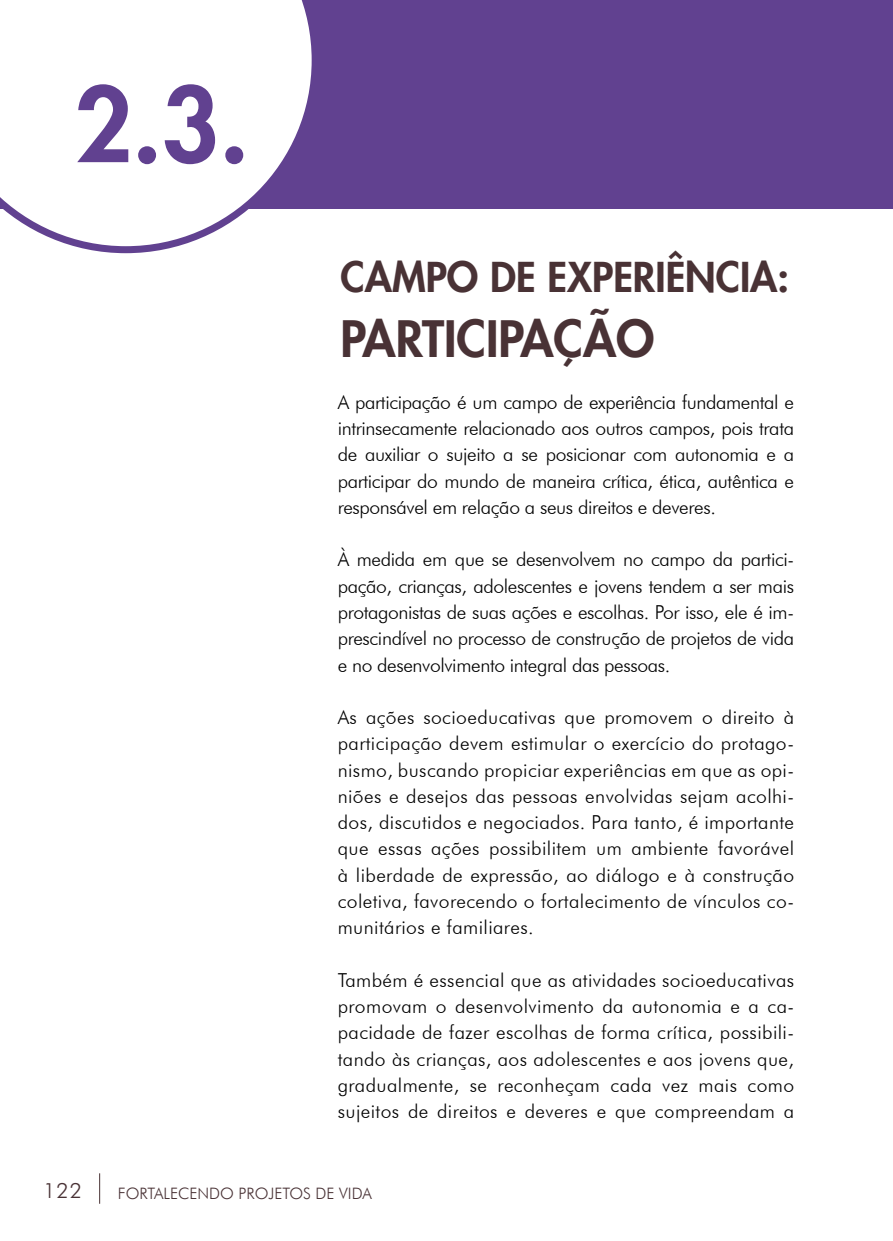
<style>
.page{position:relative;width:893px;height:1241px;background:#fff}
.page>*{position:absolute;margin:0;border:0;box-sizing:border-box;transform-origin:0 0}
.t1{font:800 100.62px "Futura LT";color:#614190}
.t2{font:800 49px "Futura LT";color:#493235}
.t3{font:800 40.25px "Futura LT";color:#493235}
.t4{font:300 21px "Futura BT";color:#493235}
.t5{font:300 19.25px/26.2px "Futura BT";color:#000;text-align:justify}
.t6{font:300 15.75px "Futura BT";color:#493235}
</style>
<div class="page">
<div style="left:0;top:0;width:893px;height:208px;background:#614190"></div>
<hr style="left:99px;top:1173px;width:1px;height:30px;background:#493235">
<svg style="left:0;top:0;width:319px;height:253px"></svg>
<h1 class="t1" style="left:74px;top:58px;width:176px">2.3.</h1>
<h3 class="t3" style="left:341px;top:250px;width:227px">CAMPO DE EXPERI</h3>
<h3 class="t3" style="left:666px;top:250px;width:44px">ÊNCIA</h3>
<h3 class="t3" style="left:777px;top:250px;width:13px">:</h3>
<h2 class="t2" style="left:341px;top:306px;width:27px">PARTICIPAÇÃO</h2>
<p class="t5" style="left:338px;top:388px;width:458px">A participação é um campo de experiência fundamental e intrinsecamente relacionado aos outros campos, pois trata de auxiliar o sujeito a se posicionar com autonomia e a participar do mundo de maneira crítica, ética, autêntica e responsável em relação a seus direitos e deveres.</p>
<p class="t5" style="left:338px;top:546px;width:458px">À medida em que se desenvolvem no campo da partici&shy;pação, crianças, adolescentes e jovens tendem a ser mais protagonistas de suas ações e escolhas. Por isso, ele é im&shy;prescindível no processo de construção de projetos de vida e no desenvolvimento integral das pessoas.</p>
<p class="t5" style="left:338px;top:704px;width:458px">As ações socioeducativas que promovem o direito à participação devem estimular o exercício do protago&shy;nismo, buscando propiciar experiências em que as opi&shy;niões e desejos das pessoas envolvidas sejam acolhi&shy;dos, discutidos e negociados. Para tanto, é importante que essas ações possibilitem um ambiente favorável à liberdade de expressão, ao diálogo e à construção coletiva, favorecendo o fortalecimento de vínculos co&shy;munitários e familiares.</p>
<p class="t5" style="left:338px;top:966px;width:458px">Também é essencial que as atividades socioeducativas promovam o desenvolvimento da autonomia e a ca&shy;pacidade de fazer escolhas de forma crítica, possibili&shy;tando às crianças, aos adolescentes e aos jovens que, gradualmente, se reconheçam cada vez mais como sujeitos de direitos e deveres e que compreendam a</p>
<p class="t4" style="left:43px;top:1177px;width:40px">122</p>
<p class="t6" style="left:118px;top:1183px;width:256px">FORTALECENDO PROJETOS DE VIDA</p>
</div>
